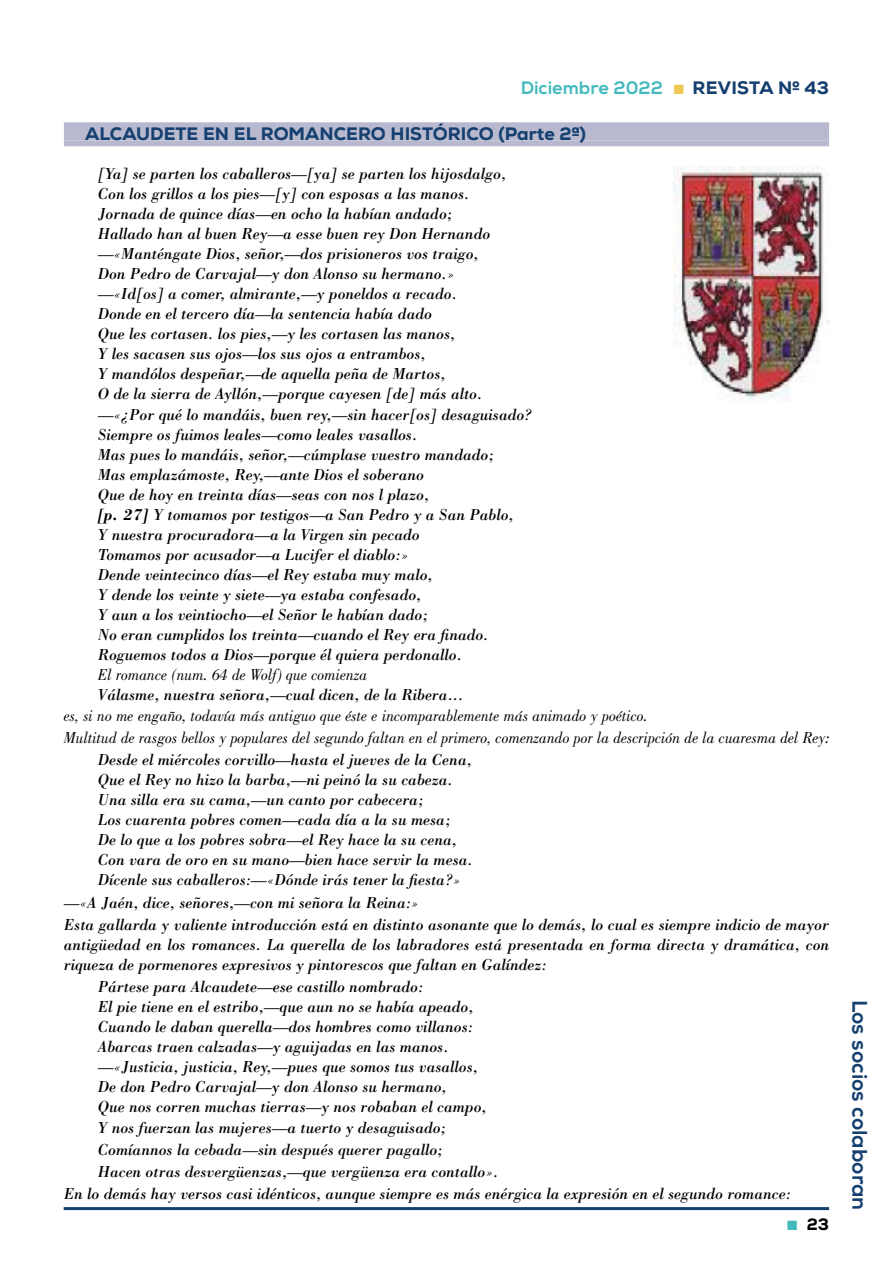
<style>
.page{position:relative;width:893px;height:1263px;background:#fff}
.page>*{position:absolute;margin:0;border:0;box-sizing:border-box;transform-origin:0 0}
.t1{font:800 21px "Nexa";color:#143f6f}
.t2{font:800 18px "Nexa";color:#143f6f}
.t3{font:800 18px "Nexa";color:#45babd}
.t4{font:italic 16.5px/20.1px "Bodoni";color:#000;scale:.95 1}
.t5{font:italic 16.5px/22.2px "Bodoni";color:#000;scale:.95 1}
.t6{font:800 16.5px "Nexa";color:#000}
.s1{color:#f1c754}
.s2{color:#143f6f}
.s3{font-weight:700}
.s4{color:#45babd}
</style>
<div class="page">
<hr style="left:64px;top:1207px;width:765px;height:3px;background:#143f6f">
<div style="left:64px;top:122px;width:765px;height:18px;background:#b8b9cf"></div>
<div style="left:64px;top:140px;width:765px;height:6px;background:#b8b9cf"></div>
<img style="left:674px;top:166px;width:155px;height:234px">
<p class="t3" style="left:521px;top:77px;width:310px">Diciembre 2022 <span class="s1">■</span> <span class="s2">REVISTA Nº 43</span></p>
<p class="t2" style="left:85px;top:123px;width:502px">ALCAUDETE EN EL ROMANCERO HISTÓRICO (Parte 2ª)</p>
<p class="t4" style="left:98px;top:163px;width:459px">[Ya] se parten los caballeros—[ya] se parten los hijosdalgo, Con los grillos a los pies—[y] con esposas a las manos.<br>Jornada de quince días—en ocho la habían andado;<br>Hallado han al buen Rey—a esse buen rey Don Hernando —«Manténgate Dios, señor,—dos prisioneros vos traigo,<br>Don Pedro de Carvajal—y don Alonso su hermano.»<br>—«Id[os] a comer, almirante,—y poneldos a recado.<br>Donde en el tercero día—la sentencia había dado<br>Que les cortasen. los pies,—y les cortasen las manos,<br>Y les sacasen sus ojos—los sus ojos a entrambos,<br>Y mandólos despeñar,—de aquella peña de Martos,<br>O de la sierra de Ayllón,—porque cayesen [de] más alto. —«¿Por qué lo mandáis, buen rey,—sin hacer[os] desaguisado?<br>Siempre os fuimos leales—como leales vasallos.<br>Mas pues lo mandáis, señor,—cúmplase vuestro mandado;<br>Mas emplazámoste, Rey,—ante Dios el soberano<br>Que de hoy en treinta días—seas con nos l plazo,<br><span class="s3">[p. 27]</span> Y tomamos por testigos—a San Pedro y a San Pablo,<br>Y nuestra procuradora—a la Virgen sin pecado<br>Tomamos por acusador—a Lucifer el diablo:»<br>Dende veintecinco días—el Rey estaba muy malo,<br>Y dende los veinte y siete—ya estaba confesado,<br>Y aun a los veintiocho—el Señor le habían dado;<br>No eran cumplidos los treinta—cuando el Rey era finado.<br>Roguemos todos a Dios—porque él quiera perdonallo.</p>
<p class="t5" style="left:98px;top:664px;width:285px">El romance (num. 64 de Wolf) que comienza</p>
<p class="t4" style="left:98px;top:685px;width:386px">Válasme, nuestra señora,—cual dicen, de la Ribera...</p>
<p class="t5" style="left:64px;top:704px;width:807px">es, si no me engaño, todavía más antiguo que éste e incomparablemente más animado y poético.<br>Multitud de rasgos bellos y populares del segundo faltan en el primero, comenzando por la descripción de la cuaresma del Rey:</p>
<p class="t4" style="left:98px;top:749px;width:396px">Desde el miércoles corvillo—hasta el jueves de la Cena, Que el Rey no hizo la barba,—ni peinó la su cabeza.<br>Una silla era su cama,—un canto por cabecera;<br>Los cuarenta pobres comen—cada día a la su mesa;<br>De lo que a los pobres sobra—el Rey hace la su cena, Con vara de oro en su mano—bien hace servir la mesa.<br>Dícenle sus caballeros:—«Dónde irás tener la fiesta?»</p>
<p class="t4" style="left:64px;top:891px;width:807px;line-height:22.2px">—«A Jaén, dice, señores,—con mi señora la Reina:»<br>Esta gallarda y valiente introducción está en distinto asonante que lo demás, lo cual es siempre indicio de mayor</p>
<p class="t4" style="left:64px;top:934px;width:807px">antigüedad en los romances. La querella de los labradores está presentada en forma directa y dramática, con riqueza de pormenores expresivos y pintorescos que faltan en Galíndez:</p>
<p class="t4" style="left:98px;top:976px;width:411px">Pártese para Alcaudete—ese castillo nombrado:<br>El pie tiene en el estribo,—que aun no se había apeado, Cuando le daban querella—dos hombres como villanos:<br>Abarcas traen calzadas—y aguijadas en las manos. —«Justicia, justicia, Rey,—pues que somos tus vasallos, De don Pedro Carvajal—y don Alonso su hermano,<br>Que nos corren muchas tierras—y nos robaban el campo, Y nos fuerzan las mujeres—a tuerto y desaguisado;</p>
<p class="t4" style="left:98px;top:1139px;width:364px">Comíannos la cebada—sin después querer pagallo;</p>
<p class="t4" style="left:98px;top:1161px;width:423px">Hacen otras desvergüenzas,—que vergüenza era contallo».</p>
<p class="t4" style="left:64px;top:1183px;width:767px">En lo demás hay versos casi idénticos, aunque siempre es más enérgica la expresión en el segundo romance:</p>
<p class="t6" style="left:787px;top:1214px;width:43px"><span class="s4">■</span> 23</p>
<p class="t1" style="left:873px;top:1000px;width:212px;rotate:90deg">Los socios colaboran</p>
</div>
